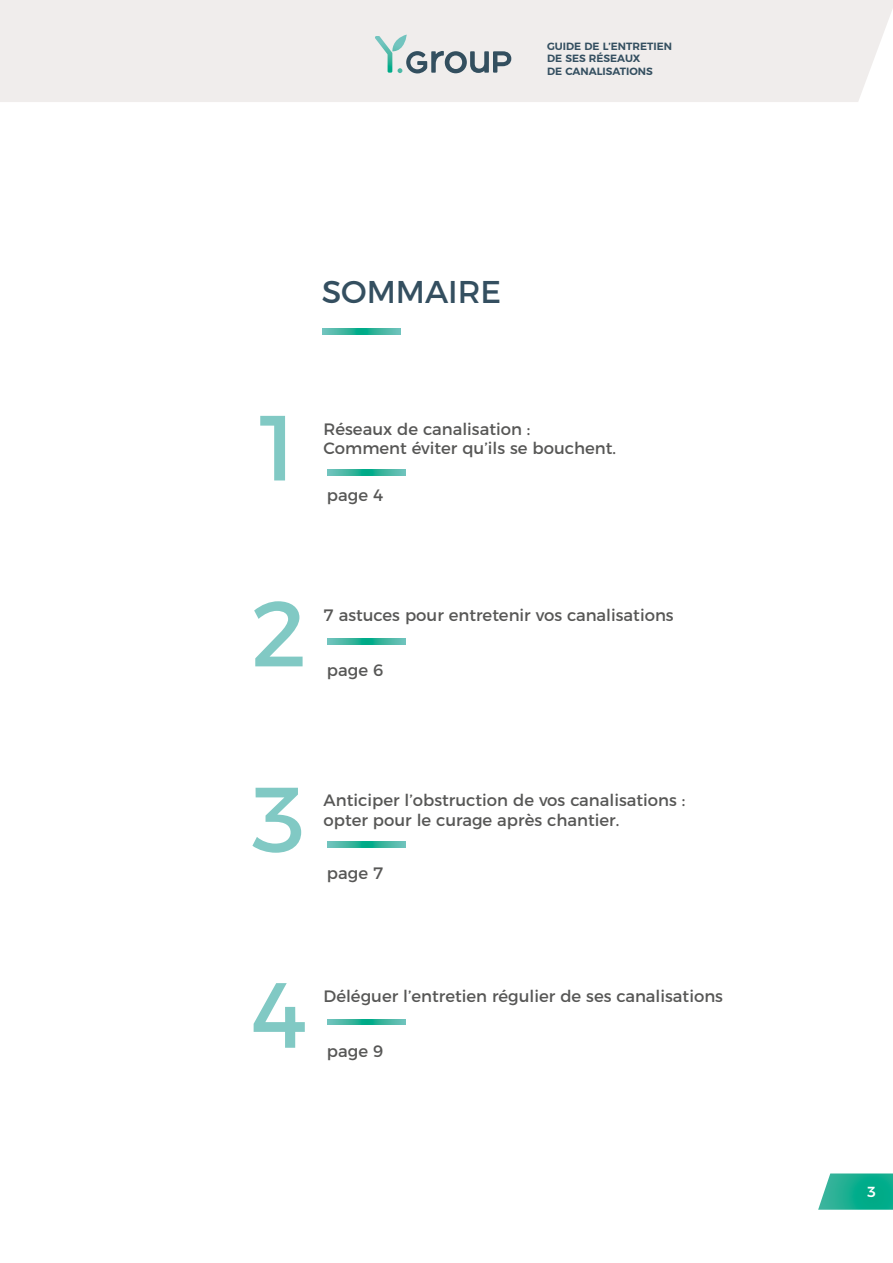
<style>
.page{position:relative;width:893px;height:1263px;background:#fff}
.page>*{position:absolute;margin:0;border:0;box-sizing:border-box;transform-origin:0 0}
.t1{font:92.25px "Montserrat";color:#81c9c4}
.t2{font:31.5px "Montserrat";color:#344f60}
.t3{font:16.5px/19.8px "Montserrat";color:#575756}
.t4{font:500 14.55px "Montserrat";color:#fff}
.t5{font:600 10.5px/12.6px "Montserrat";color:#344f60}
</style>
<div class="page">
<svg style="left:818px;top:1173px;width:75px;height:37px;background:#2bb69a"></svg>
<div style="left:0;top:0;width:893px;height:102px;background:#f0edec"></div>
<svg style="left:374px;top:35px;width:137px;height:38px;background:#bfc9cb"></svg>
<svg style="left:322px;top:329px;width:78px;height:5px"></svg>
<svg style="left:328px;top:470px;width:78px;height:5px"></svg>
<svg style="left:328px;top:841px;width:78px;height:6px"></svg>
<svg style="left:328px;top:639px;width:78px;height:5px"></svg>
<svg style="left:328px;top:1019px;width:78px;height:6px"></svg>
<p class="t5" style="left:547px;top:39px;width:126px">GUIDE DE L’ENTRETIEN<br>DE SES RÉSEAUX<br>DE CANALISATIONS</p>
<h2 class="t2" style="left:322px;top:267px;width:181px">SOMMAIRE</h2>
<h1 class="t1" style="left:250px;top:374px;width:58px">1</h1>
<p class="t3" style="left:324px;top:417px;width:294px">Réseaux de canalisation :<br>Comment éviter qu’ils se bouchent.</p>
<p class="t3" style="left:327px;top:484px;width:58px">page 4</p>
<h1 class="t1" style="left:250px;top:560px;width:58px">2</h1>
<p class="t3" style="left:324px;top:603px;width:352px">7 astuces pour entretenir vos canalisations</p>
<p class="t3" style="left:327px;top:659px;width:58px">page 6</p>
<h1 class="t1" style="left:250px;top:746px;width:58px">3</h1>
<p class="t3" style="left:324px;top:789px;width:363px">Anticiper l’obstruction de vos canalisations : opter pour le curage après chantier.</p>
<p class="t3" style="left:327px;top:862px;width:58px">page 7</p>
<h1 class="t1" style="left:250px;top:941px;width:58px">4</h1>
<p class="t3" style="left:324px;top:985px;width:401px">Déléguer l’entretien régulier de ses canalisations</p>
<p class="t3" style="left:327px;top:1039px;width:58px">page 9</p>
<p class="t4" style="left:867px;top:1180px;width:11px">3</p>
</div>
